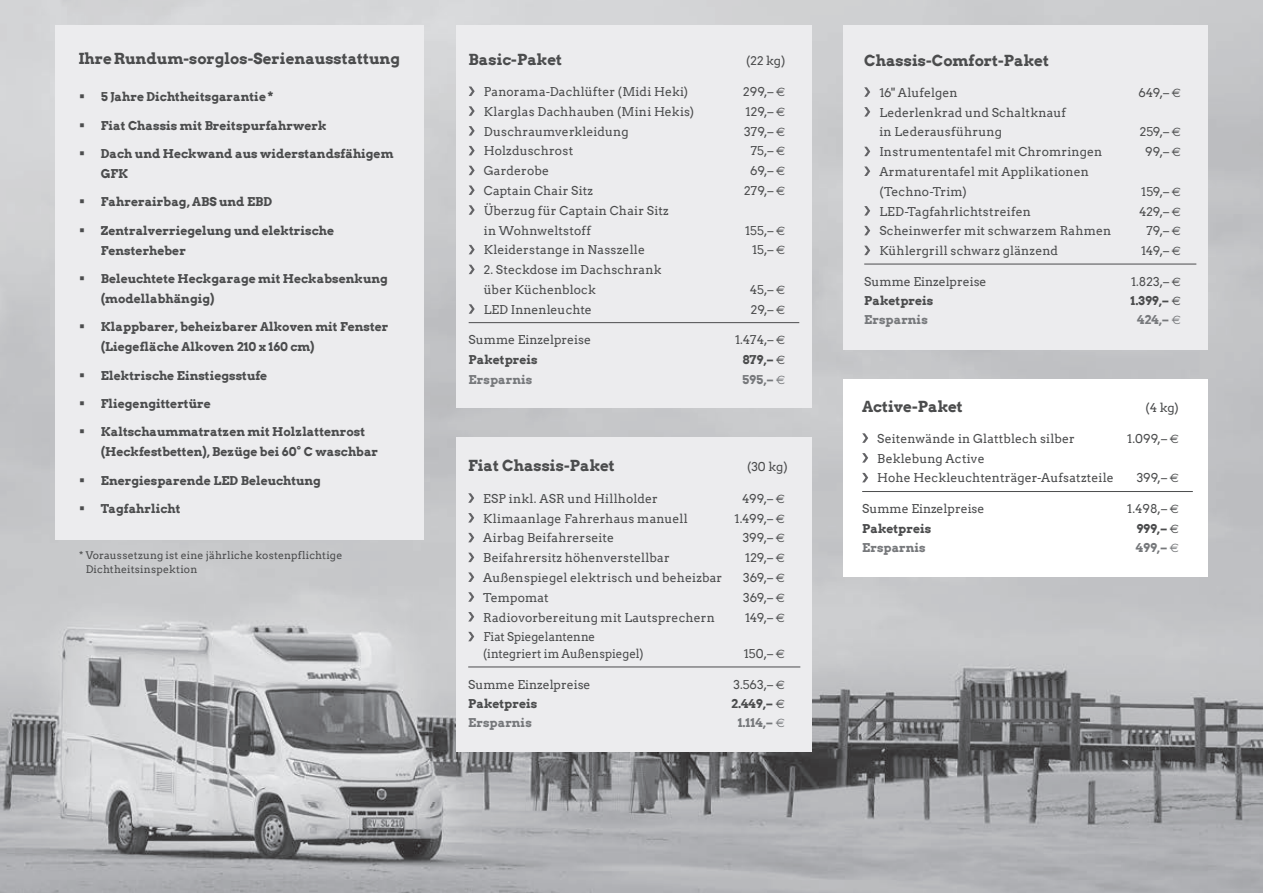
<style>
.page{position:relative;width:1263px;height:893px;background:#fff}
.page>*{position:absolute;margin:0;border:0;box-sizing:border-box;transform-origin:0 0}
.t1{font:700 15.15px "Arvo";color:#4b4c4d}
.t2{font:12.15px/19.8px "Arvo";letter-spacing:.01em;color:#4b4c4d}
.t3{font:700 12.15px/19.8px "Arvo";color:#4b4c4d}
.t4{font:700 12.15px "Arvo";color:#76787b}
.t5{font:12.15px/16.8px "Arvo";letter-spacing:.01em;color:#4b4c4d;scale:.95 1}
.t6{font:10.5px/13.5px "Arvo";letter-spacing:.015em;color:#4b4c4d}
.s1{font-family:"Euro Sans"}
.s2{font-family:"Euro Sans";font-weight:400}
</style>
<div class="page">
<img style="left:0;top:0;width:1263px;height:893px">
<div style="left:456px;top:26px;width:355px;height:382px;background:#ececee"></div>
<div style="left:843px;top:379px;width:364px;height:198px;background:#fff"></div>
<div style="left:456px;top:437px;width:355px;height:314px;background:#ececee"></div>
<div style="left:843px;top:26px;width:364px;height:324px;background:#ececee"></div>
<hr style="left:469px;top:322px;width:330px;height:1px;background:#4b4c4d">
<svg style="left:469px;top:87px;width:6px;height:9px"></svg>
<svg style="left:469px;top:106px;width:6px;height:10px"></svg>
<svg style="left:469px;top:126px;width:6px;height:10px"></svg>
<svg style="left:469px;top:146px;width:6px;height:9px"></svg>
<svg style="left:469px;top:166px;width:6px;height:9px"></svg>
<svg style="left:469px;top:185px;width:6px;height:10px"></svg>
<svg style="left:469px;top:205px;width:6px;height:10px"></svg>
<svg style="left:469px;top:245px;width:6px;height:9px"></svg>
<svg style="left:469px;top:265px;width:6px;height:9px"></svg>
<svg style="left:469px;top:304px;width:6px;height:10px"></svg>
<hr style="left:862px;top:491px;width:331px;height:1px;background:#4b4c4d">
<svg style="left:862px;top:433px;width:6px;height:10px"></svg>
<svg style="left:862px;top:453px;width:6px;height:10px"></svg>
<svg style="left:862px;top:473px;width:6px;height:9px"></svg>
<hr style="left:468px;top:667px;width:332px;height:1px;background:#4b4c4d">
<svg style="left:468px;top:493px;width:6px;height:10px"></svg>
<svg style="left:468px;top:513px;width:6px;height:10px"></svg>
<svg style="left:468px;top:533px;width:6px;height:9px"></svg>
<svg style="left:468px;top:553px;width:6px;height:9px"></svg>
<svg style="left:468px;top:572px;width:6px;height:10px"></svg>
<svg style="left:468px;top:592px;width:6px;height:10px"></svg>
<svg style="left:468px;top:612px;width:6px;height:9px"></svg>
<svg style="left:468px;top:632px;width:6px;height:9px"></svg>
<hr style="left:864px;top:264px;width:332px;height:1px;background:#4b4c4d">
<svg style="left:864px;top:87px;width:6px;height:10px"></svg>
<svg style="left:864px;top:107px;width:6px;height:10px"></svg>
<svg style="left:864px;top:147px;width:6px;height:9px"></svg>
<svg style="left:864px;top:166px;width:6px;height:10px"></svg>
<svg style="left:864px;top:206px;width:6px;height:10px"></svg>
<svg style="left:864px;top:226px;width:6px;height:9px"></svg>
<svg style="left:864px;top:246px;width:6px;height:9px"></svg>
<div style="left:56px;top:26px;width:368px;height:514px;background:#ececee"></div>
<p class="t1" style="left:78px;top:49px;width:323px">Ihre Rundum-sorglos-Serienausstattung</p>
<p class="t3" style="left:101px;top:87px;width:174px">5 Jahre Dichtheitsgarantie*</p>
<p class="t3" style="left:101px;top:115px;width:227px">Fiat Chassis mit Breitspurfahrwerk</p>
<p class="t3" style="left:101px;top:144px;width:294px">Dach und Heckwand aus widerstandsfähigem<br>GFK</p>
<p class="t3" style="left:101px;top:192px;width:173px">Fahrerairbag, ABS und EBD</p>
<p class="t3" style="left:101px;top:220px;width:235px">Zentralverriegelung und elektrische<br>Fensterheber</p>
<p class="t3" style="left:101px;top:269px;width:289px">Beleuchtete Heckgarage mit Heckabsenkung (modellabhängig)</p>
<p class="t3" style="left:101px;top:317px;width:289px">Klappbarer, beheizbarer Alkoven mit Fenster (Liegefläche Alkoven 210 x 160 cm)</p>
<p class="t3" style="left:101px;top:365px;width:168px">Elektrische Einstiegsstufe</p>
<p class="t3" style="left:101px;top:394px;width:111px">Fliegengittertüre</p>
<p class="t3" style="left:101px;top:422px;width:279px">Kaltschaummatratzen mit Holzlattenrost (Heckfestbetten), Bezüge bei 60° C waschbar</p>
<p class="t3" style="left:101px;top:470px;width:221px">Energiesparende LED Beleuchtung</p>
<p class="t3" style="left:101px;top:499px;width:81px">Tagfahrlicht</p>
<p class="t6" style="left:86px;top:549px;width:258px;text-indent:-7px">* Voraussetzung ist eine jährliche kostenpflichtige<br>Dichtheitsinspektion</p>
<p class="t1" style="left:469px;top:50px;width:95px">Basic-Paket</p>
<p class="t2" style="left:746px;top:50px;width:41px">(22 kg)</p>
<p class="t2" style="left:484px;top:82px;width:206px">Panorama-Dachlüfter (Midi Heki)</p>
<p class="t2" style="left:743px;top:82px;width:44px">299,– <span class="s1">€</span></p>
<p class="t2" style="left:484px;top:102px;width:212px">Klarglas Dachhauben (Mini Hekis)</p>
<p class="t2" style="left:746px;top:102px;width:41px">129,– <span class="s1">€</span></p>
<p class="t2" style="left:484px;top:121px;width:146px">Duschraumverkleidung</p>
<p class="t2" style="left:744px;top:121px;width:43px">379,– <span class="s1">€</span></p>
<p class="t2" style="left:484px;top:141px;width:91px">Holzduschrost</p>
<p class="t2" style="left:751px;top:141px;width:36px">75,– <span class="s1">€</span></p>
<p class="t2" style="left:484px;top:161px;width:67px">Garderobe</p>
<p class="t2" style="left:750px;top:161px;width:37px">69,– <span class="s1">€</span></p>
<p class="t2" style="left:484px;top:181px;width:111px">Captain Chair Sitz</p>
<p class="t2" style="left:744px;top:181px;width:43px">279,– <span class="s1">€</span></p>
<p class="t2" style="left:484px;top:201px;width:187px">Überzug für Captain Chair Sitz in Wohnweltstoff</p>
<p class="t2" style="left:745px;top:220px;width:42px">155,– <span class="s1">€</span></p>
<p class="t2" style="left:484px;top:240px;width:163px">Kleiderstange in Nasszelle</p>
<p class="t2" style="left:752px;top:240px;width:35px">15,– <span class="s1">€</span></p>
<p class="t2" style="left:484px;top:260px;width:179px">2. Steckdose im Dachschrank über Küchenblock</p>
<p class="t2" style="left:750px;top:280px;width:37px">45,– <span class="s1">€</span></p>
<p class="t2" style="left:484px;top:299px;width:110px">LED Innenleuchte</p>
<p class="t2" style="left:751px;top:299px;width:36px">29,– <span class="s1">€</span></p>
<p class="t2" style="left:469px;top:330px;width:124px">Summe Einzelpreise</p>
<p class="t2" style="left:735px;top:330px;width:52px">1.474,– <span class="s1">€</span></p>
<p class="t3" style="left:469px;top:350px;width:71px">Paketpreis</p>
<p class="t3" style="left:742px;top:350px;width:44px">879,– <span class="s2">€</span></p>
<p class="t4" style="left:469px;top:372px;width:65px">Ersparnis</p>
<p class="t4" style="left:742px;top:372px;width:45px">595,– <span class="s2">€</span></p>
<p class="t1" style="left:468px;top:456px;width:148px">Fiat Chassis-Paket</p>
<p class="t2" style="left:747px;top:457px;width:42px">(30 kg)</p>
<p class="t2" style="left:483px;top:488px;width:176px">ESP inkl. ASR und Hillholder</p>
<p class="t2" style="left:742px;top:488px;width:44px">499,– <span class="s1">€</span></p>
<p class="t2" style="left:483px;top:508px;width:206px">Klimaanlage Fahrerhaus manuell</p>
<p class="t2" style="left:734px;top:508px;width:52px">1.499,– <span class="s1">€</span></p>
<p class="t2" style="left:483px;top:528px;width:132px">Airbag Beifahrerseite</p>
<p class="t2" style="left:743px;top:528px;width:44px">399,– <span class="s1">€</span></p>
<p class="t2" style="left:483px;top:548px;width:188px">Beifahrersitz höhenverstellbar</p>
<p class="t2" style="left:745px;top:548px;width:41px">129,– <span class="s1">€</span></p>
<p class="t2" style="left:483px;top:568px;width:240px">Außenspiegel elektrisch und beheizbar</p>
<p class="t2" style="left:743px;top:568px;width:43px">369,– <span class="s1">€</span></p>
<p class="t2" style="left:483px;top:587px;width:67px">Tempomat</p>
<p class="t2" style="left:743px;top:587px;width:43px">369,– <span class="s1">€</span></p>
<p class="t2" style="left:483px;top:607px;width:233px">Radiovorbereitung mit Lautsprechern</p>
<p class="t2" style="left:745px;top:607px;width:41px">149,– <span class="s1">€</span></p>
<p class="t5" style="left:483px;top:629px;width:170px">Fiat Spiegelantenne (integriert im Außenspiegel)</p>
<p class="t2" style="left:744px;top:644px;width:43px">150,– <span class="s1">€</span></p>
<p class="t2" style="left:468px;top:674px;width:124px">Summe Einzelpreise</p>
<p class="t2" style="left:733px;top:674px;width:53px">3.563,– <span class="s1">€</span></p>
<p class="t3" style="left:468px;top:694px;width:71px">Paketpreis</p>
<p class="t3" style="left:731px;top:694px;width:55px">2.449,– <span class="s2">€</span></p>
<p class="t4" style="left:468px;top:715px;width:65px">Ersparnis</p>
<p class="t4" style="left:738px;top:715px;width:49px">1.114,– <span class="s2">€</span></p>
<p class="t1" style="left:864px;top:51px;width:186px">Chassis-Comfort-Paket</p>
<p class="t2" style="left:879px;top:83px;width:80px">16" Alufelgen</p>
<p class="t2" style="left:1138px;top:83px;width:44px">649,– <span class="s1">€</span></p>
<p class="t2" style="left:879px;top:102px;width:188px">Lederlenkrad und Schaltknauf in Lederausführung</p>
<p class="t2" style="left:1140px;top:122px;width:43px">259,– <span class="s1">€</span></p>
<p class="t2" style="left:879px;top:142px;width:225px">Instrumententafel mit Chromringen</p>
<p class="t2" style="left:1145px;top:142px;width:37px">99,– <span class="s1">€</span></p>
<p class="t2" style="left:879px;top:162px;width:211px">Armaturentafel mit Applikationen (Techno-Trim)</p>
<p class="t2" style="left:1141px;top:182px;width:41px">159,– <span class="s1">€</span></p>
<p class="t2" style="left:879px;top:201px;width:153px">LED-Tagfahrlichtstreifen</p>
<p class="t2" style="left:1139px;top:201px;width:43px">429,– <span class="s1">€</span></p>
<p class="t2" style="left:879px;top:221px;width:233px">Scheinwerfer mit schwarzem Rahmen</p>
<p class="t2" style="left:1146px;top:221px;width:36px">79,– <span class="s1">€</span></p>
<p class="t2" style="left:879px;top:241px;width:180px">Kühlergrill schwarz glänzend</p>
<p class="t2" style="left:1141px;top:241px;width:41px">149,– <span class="s1">€</span></p>
<p class="t2" style="left:864px;top:271px;width:124px">Summe Einzelpreise</p>
<p class="t2" style="left:1131px;top:271px;width:51px">1.823,– <span class="s1">€</span></p>
<p class="t3" style="left:864px;top:291px;width:71px">Paketpreis</p>
<p class="t3" style="left:1130px;top:291px;width:52px">1.399,– <span class="s2">€</span></p>
<p class="t4" style="left:864px;top:312px;width:65px">Ersparnis</p>
<p class="t4" style="left:1137px;top:312px;width:45px">424,– <span class="s2">€</span></p>
<p class="t1" style="left:862px;top:396px;width:102px">Active-Paket</p>
<p class="t2" style="left:1145px;top:397px;width:35px">(4 kg)</p>
<p class="t2" style="left:877px;top:429px;width:199px">Seitenwände in Glattblech silber</p>
<p class="t2" style="left:1127px;top:429px;width:53px">1.099,– <span class="s1">€</span></p>
<p class="t2" style="left:877px;top:448px;width:238px">Beklebung Active<br>Hohe Heckleuchtenträger-Aufsatzteile</p>
<p class="t2" style="left:1137px;top:468px;width:44px">399,– <span class="s1">€</span></p>
<p class="t2" style="left:862px;top:499px;width:124px">Summe Einzelpreise</p>
<p class="t2" style="left:1127px;top:499px;width:53px">1.498,– <span class="s1">€</span></p>
<p class="t3" style="left:862px;top:518px;width:71px">Paketpreis</p>
<p class="t3" style="left:1136px;top:518px;width:44px">999,– <span class="s2">€</span></p>
<p class="t4" style="left:862px;top:540px;width:65px">Ersparnis</p>
<p class="t4" style="left:1136px;top:540px;width:45px">499,– <span class="s2">€</span></p>
</div>
